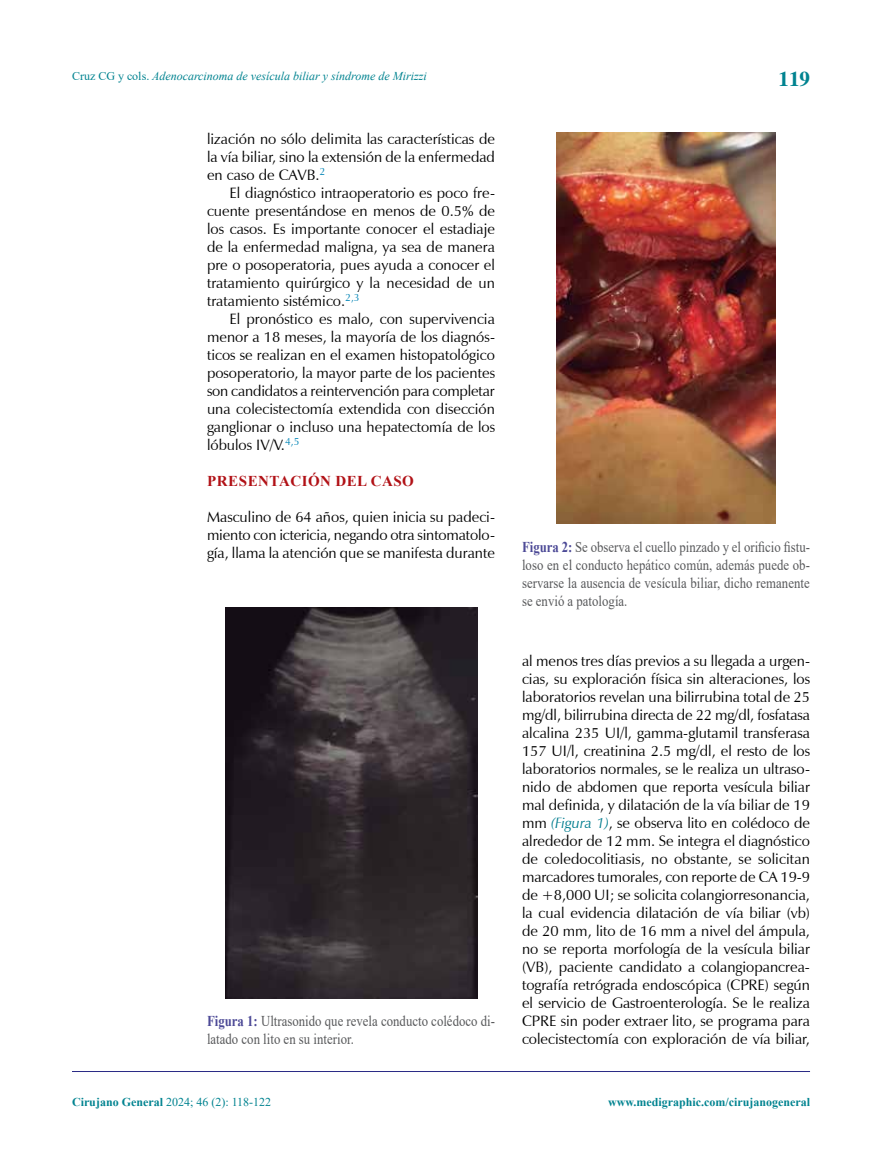
<style>
.page{position:relative;width:893px;height:1170px;background:#fff}
.page>*{position:absolute;margin:0;border:0;box-sizing:border-box;transform-origin:0 0}
.t1{font:700 21px "Times";color:#008390}
.t2{font:15px/18px "Zapf Humanist 601 BT";color:#000;text-align:justify}
.t3{font:15px/18px "Times New Roman";letter-spacing:.005em;color:#58595b;scale:.85 1}
.t4{font:700 15px "Times New Roman";letter-spacing:.035em;color:#b11116}
.t5{font:italic 12px "Times New Roman";color:#008390}
.t6{font:700 12px "Times New Roman";color:#008390}
.t7{font:12px "Times New Roman";color:#008390}
.s1{font-style:normal}
.s2{font-weight:700;color:#4c4996}
.s3{font-style:italic;color:#007c8e}
.s4{font-weight:700}
</style>
<div class="page">
<hr style="left:72px;top:1071px;width:738px;height:1px;background:#2a2a86">
<img style="left:225px;top:607px;width:252px;height:391px">
<img style="left:556px;top:132px;width:220px;height:391px">
<p class="t5" style="left:72px;top:68px;width:356px"><span class="s1">Cruz CG y cols.</span> Adenocarcinoma de vesícula biliar y síndrome de Mirizzi</p>
<p class="t2" style="left:207px;top:129px;width:290px">lización no sólo delimita las características de la vía biliar, sino la extensión de la enfermedad en caso de CAVB.<sup>2</sup></p>
<p class="t2" style="left:207px;top:183px;width:290px;text-indent:22px">El diagnóstico intraoperatorio es poco fre&shy;cuente presentándose en menos de 0.5% de los casos. Es importante conocer el estadiaje de la enfermedad maligna, ya sea de manera pre o posoperatoria, pues ayuda a conocer el tratamiento quirúrgico y la necesidad de un tratamiento sistémico.<sup>2,3</sup></p>
<p class="t2" style="left:207px;top:309px;width:290px;text-indent:22px">El pronóstico es malo, con supervivencia menor a 18 meses, la mayoría de los diagnós&shy;ticos se realizan en el examen histopatológico posoperatorio, la mayor parte de los pacientes son candidatos a reintervención para completar una colecistectomía extendida con disección ganglionar o incluso una hepatectomía de los lóbulos IV/V.<sup>4,5</sup></p>
<p class="t4" style="left:207px;top:470px;width:208px">PRESENTACIÓN DEL CASO</p>
<p class="t2" style="left:207px;top:507px;width:290px">Masculino de 64 años, quien inicia su padeci&shy;miento con ictericia, negando otra sintomatolo&shy;gía, llama la atención que se manifesta durante</p>
<p class="t3" style="left:207px;top:1011px;width:340px"><span class="s2">Figura 1:</span> Ultrasonido que revela conducto colédoco di&shy;latado con lito en su interior.</p>
<h1 class="t1" style="left:778px;top:67px;width:33px">119</h1>
<p class="t3" style="left:522px;top:537px;width:340px;text-align:justify"><span class="s2">Figura 2:</span> Se observa el cuello pinzado y el orificio fistu&shy;loso en el conducto hepático común, además puede ob&shy;servarse la ausencia de vesícula biliar, dicho remanente se envió a patología.</p>
<p class="t2" style="left:522px;top:651px;width:290px">al menos tres días previos a su llegada a urgen&shy;cias, su exploración física sin alteraciones, los laboratorios revelan una bilirrubina total de 25 mg/dl, bilirrubina directa de 22 mg/dl, fosfatasa alcalina 235 UI/l, gamma-glutamil transferasa 157 UI/l, creatinina 2.5 mg/dl, el resto de los laboratorios normales, se le realiza un ultraso&shy;nido de abdomen que reporta vesícula biliar mal definida, y dilatación de la vía biliar de 19 mm <span class="s3">(Figura 1)</span>, se observa lito en colédoco de alrededor de 12 mm. Se integra el diagnóstico de coledocolitiasis, no obstante, se solicitan marcadores tumorales, con reporte de CA 19-9 de +8,000 UI; se solicita colangiorresonancia, la cual evidencia dilatación de vía biliar (vb) de 20 mm, lito de 16 mm a nivel del ámpula, no se reporta morfología de la vesícula biliar (VB), paciente candidato a colangiopancrea&shy;tografía retrógrada endoscópica (CPRE) según el servicio de Gastroenterología. Se le realiza CPRE sin poder extraer lito, se programa para colecistectomía con exploración de vía biliar,</p>
<p class="t7" style="left:72px;top:1093px;width:201px"><span class="s4">Cirujano General</span> 2024; 46 (2): 118-122</p>
<p class="t6" style="left:608px;top:1093px;width:203px">www.medigraphic.com/cirujanogeneral</p>
</div>
